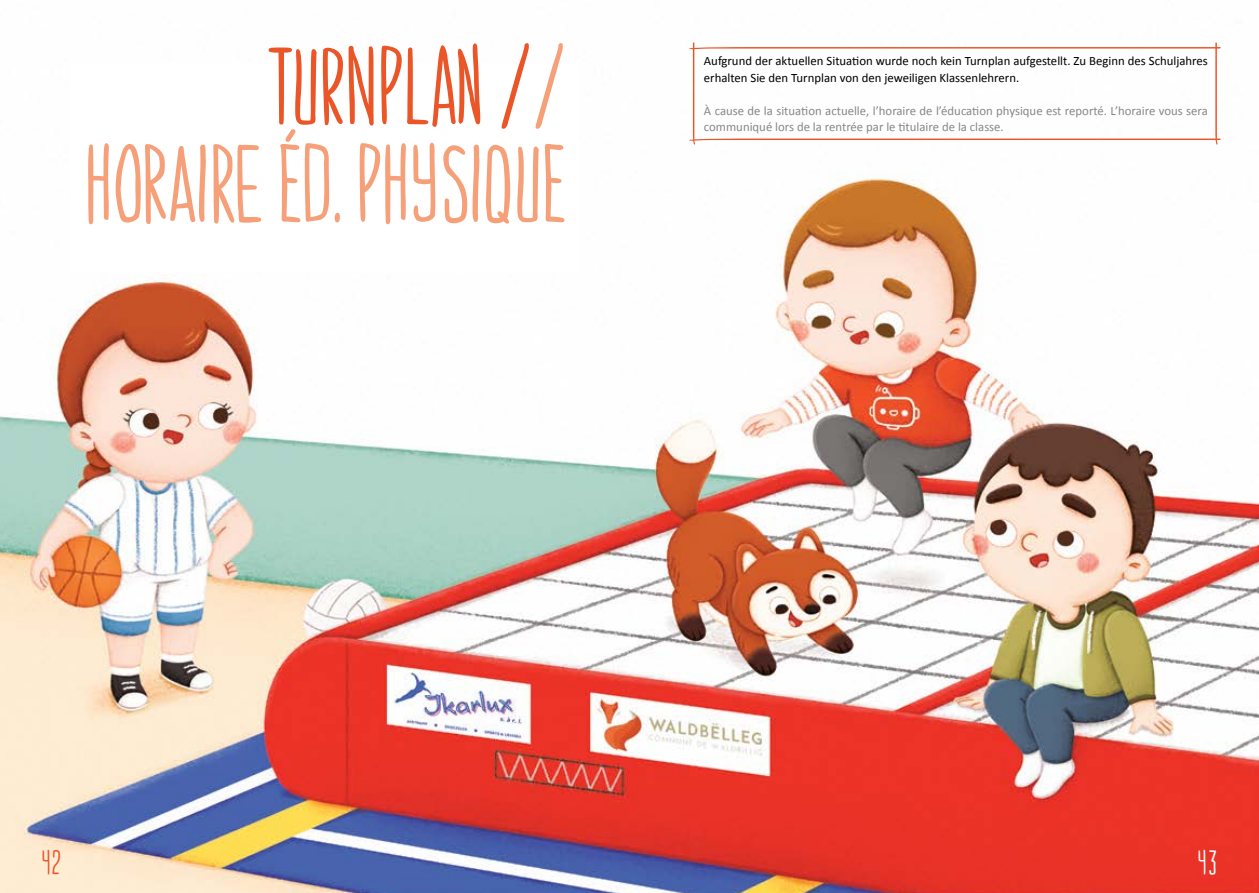
<style>
.page{position:relative;width:1259px;height:893px;background:#fff}
.page>*{position:absolute;margin:0;border:0;box-sizing:border-box;transform-origin:0 0}
.t1{font:700 102px "Amarelinha";letter-spacing:.02em;color:#f5a079}
.t2{font:700 102px "Amarelinha";letter-spacing:.02em;color:#ea5628}
.t3{font:700 31.5px "Amarelinha";color:#ea5628}
.t4{font:700 31.5px "Amarelinha";color:#fff}
.t5{font:12.75px/16.5px "Calibri";color:#000}
.t6{font:12.75px "Calibri";color:#878787}
.s1{color:#f5a079}
</style>
<div class="page">
<img style="left:0;top:173px;width:1259px;height:720px">
<div style="left:70px;top:64px;width:508px;height:208px;background:#fff"></div>
<svg style="left:689px;top:42px;width:532px;height:103px"></svg>
<h1 class="t2" style="left:268px;top:29px;width:299px">TURNPLAN /<span class="s1">/</span></h1>
<h1 class="t1" style="left:87px;top:127px;width:480px">HORAIRE ÉD. PHYSIQUE</h1>
<p class="t5" style="left:704px;top:52px;width:505px">Aufgrund der aktuellen Situation wurde noch kein Turnplan aufgestellt. Zu Beginn des Schuljahres erhalten Sie den Turnplan von den jeweiligen Klassenlehrern.</p>
<p class="t6" style="left:704px;top:102px;width:505px">À cause de la situation actuelle, l’horaire de l’éducation physique est reporté. L’horaire vous sera</p>
<p class="t6" style="left:704px;top:119px;width:301px">communiqué lors de la rentrée par le titulaire de la classe.</p>
<h2 class="t3" style="left:43px;top:844px;width:19px">42</h2>
<h2 class="t4" style="left:1198px;top:844px;width:20px">43</h2>
</div>
